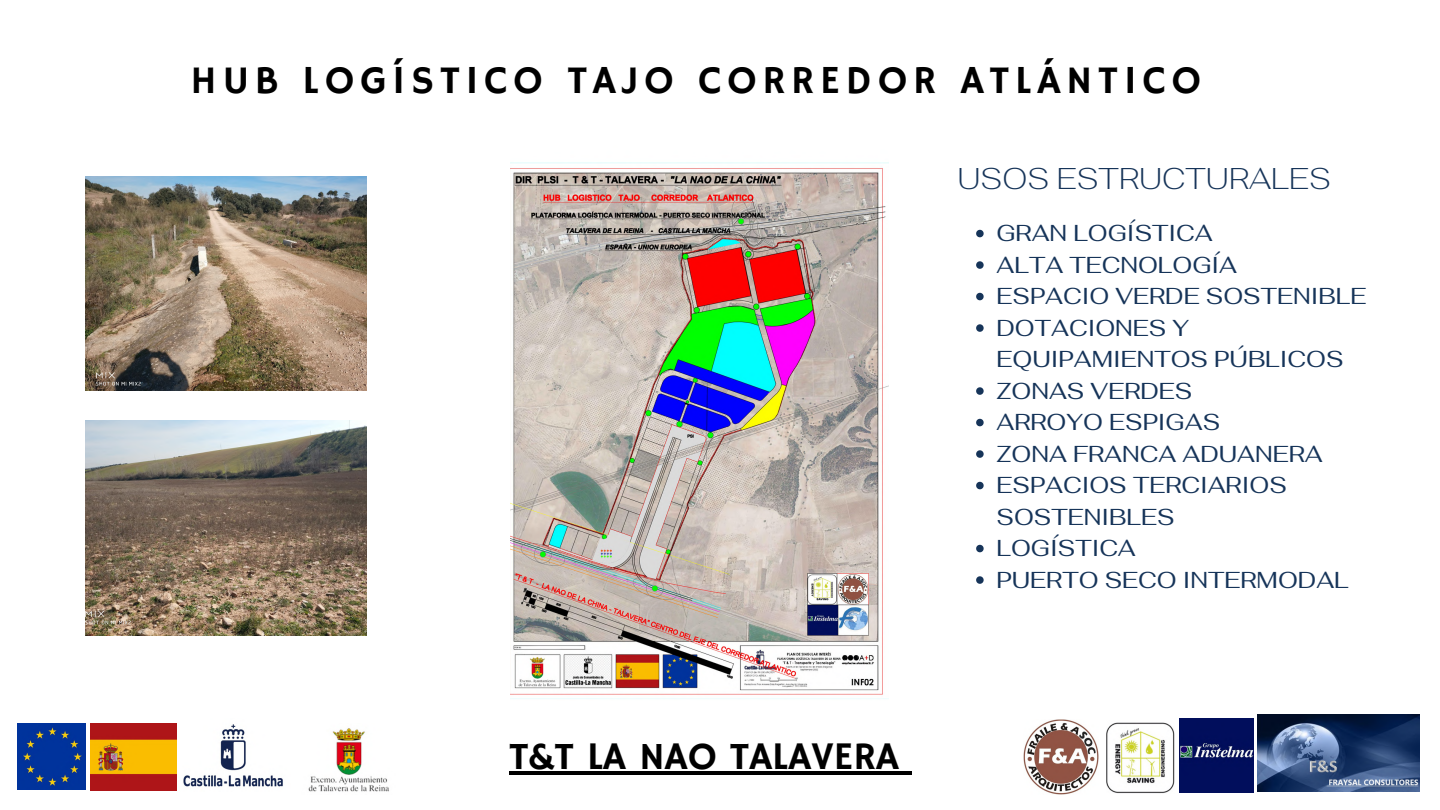
<style>
.page{position:relative;width:1440px;height:810px;background:#fff}
.page>*{position:absolute;margin:0;border:0;box-sizing:border-box;transform-origin:0 0}
.t1{font:39.7px "Hammersmith One";letter-spacing:.145em;color:#000}
.t2{font:39px "Hammersmith One";color:#000}
.t3{font:200 30px "Fahkwang";color:#163459}
.t4{font:23px/31.5px "Fahkwang";color:#163459}
</style>
<div class="page">
<img style="left:18px;top:723px;width:67px;height:66px">
<img style="left:183px;top:724px;width:100px;height:63px">
<img style="left:308px;top:728px;width:81px;height:64px">
<img style="left:1023px;top:719px;width:75px;height:75px">
<img style="left:1107px;top:722px;width:68px;height:71px">
<img style="left:1258px;top:714px;width:161px;height:78px">
<img style="left:510px;top:162px;width:378px;height:537px">
<img style="left:85px;top:176px;width:282px;height:215px">
<img style="left:85px;top:420px;width:282px;height:216px">
<svg style="left:976px;top:230px;width:8px;height:7px"></svg>
<svg style="left:976px;top:261px;width:8px;height:8px"></svg>
<svg style="left:976px;top:293px;width:8px;height:7px"></svg>
<svg style="left:976px;top:324px;width:8px;height:8px"></svg>
<svg style="left:976px;top:387px;width:8px;height:8px"></svg>
<svg style="left:976px;top:419px;width:8px;height:7px"></svg>
<svg style="left:976px;top:450px;width:8px;height:8px"></svg>
<svg style="left:976px;top:482px;width:8px;height:7px"></svg>
<svg style="left:976px;top:545px;width:8px;height:7px"></svg>
<svg style="left:976px;top:576px;width:8px;height:8px"></svg>
<hr style="left:509px;top:771px;width:390px;height:4px;background:#000">
<hr style="left:899px;top:771px;width:13px;height:4px;background:#000">
<img style="left:1179px;top:718px;width:75px;height:74px">
<img style="left:91px;top:723px;width:86px;height:67px">
<h2 class="t1" style="left:191px;top:58px;width:1012px">HUB LOGÍSTICO TAJO CORREDOR ATLÁNTICO</h2>
<p class="t3" style="left:957px;top:159px;width:375px">USOS ESTRUCTURALES</p>
<p class="t2" style="left:509px;top:734px;width:391px">T&amp;T LA NAO TALAVERA</p>
<p class="t4" style="left:996px;top:217px;width:218px">GRAN LOGÍSTICA</p>
<p class="t4" style="left:996px;top:249px;width:242px">ALTA TECNOLOGÍA</p>
<p class="t4" style="left:996px;top:280px;width:371px">ESPACIO VERDE SOSTENIBLE</p>
<p class="t4" style="left:996px;top:312px;width:349px">DOTACIONES Y<br>EQUIPAMIENTOS PÚBLICOS</p>
<p class="t4" style="left:996px;top:375px;width:197px">ZONAS VERDES</p>
<p class="t4" style="left:996px;top:406px;width:225px">ARROYO ESPIGAS</p>
<p class="t4" style="left:996px;top:438px;width:328px">ZONA FRANCA ADUANERA</p>
<p class="t4" style="left:996px;top:469px;width:292px">ESPACIOS TERCIARIOS<br>SOSTENIBLES</p>
<p class="t4" style="left:996px;top:532px;width:141px">LOGÍSTICA</p>
<p class="t4" style="left:996px;top:564px;width:354px">PUERTO SECO INTERMODAL</p>
</div>
